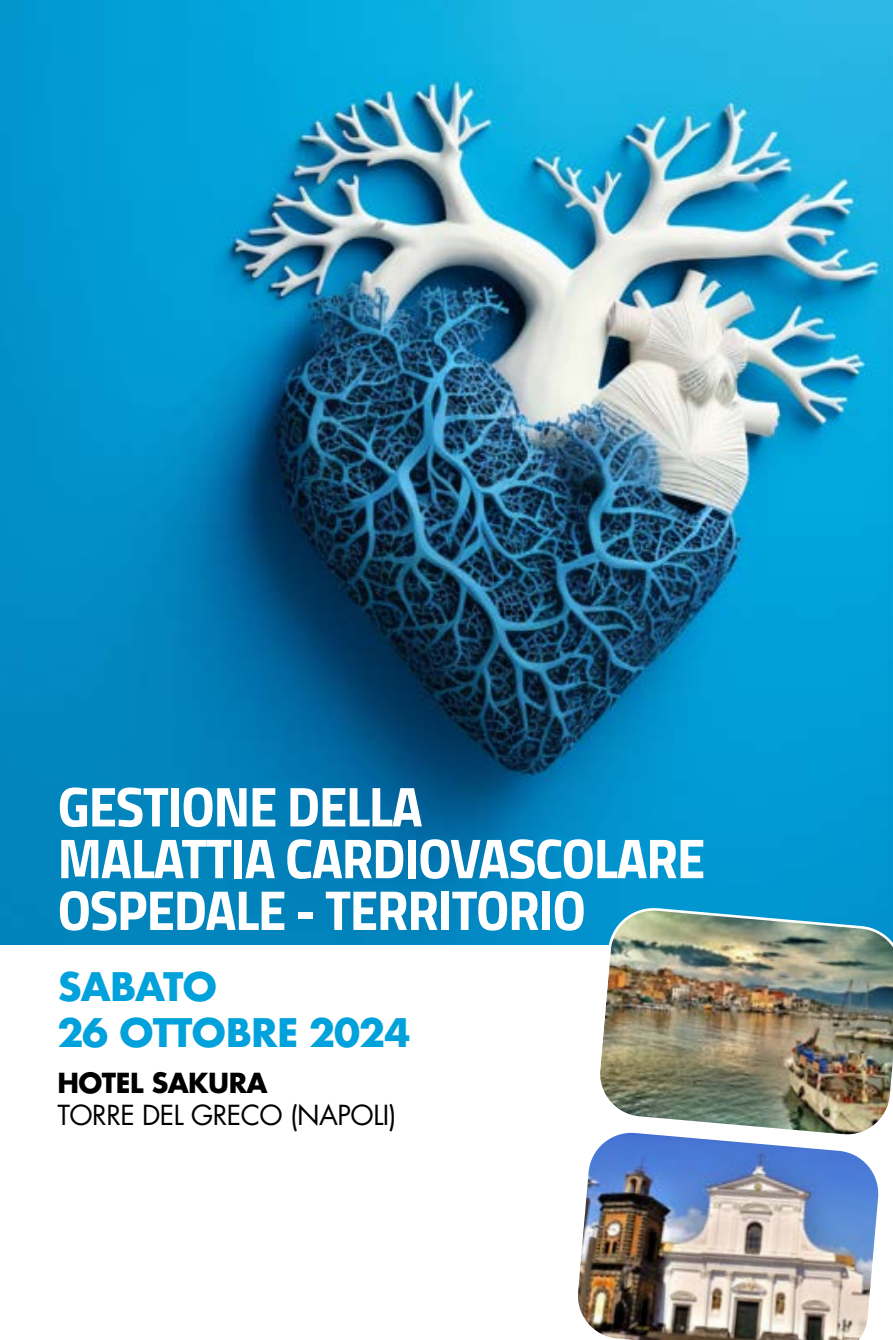
<style>
.page{position:relative;width:893px;height:1340px;background:#fff}
.page>*{position:absolute;margin:0;border:0;box-sizing:border-box;transform-origin:0 0}
.t1{font:56.25px/51.8px "Titillium Bold Upright";letter-spacing:-.02em;color:#fff}
.t2{font:700 38.25px/45.9px "Futura";letter-spacing:-.03em;color:#01a1db}
.t3{font:27px "Futura LT";letter-spacing:-.02em;color:#000}
.t4{font:700 27px "Futura LT";letter-spacing:-.02em;color:#000}
</style>
<div class="page">
<img style="left:0;top:0;width:893px;height:944px">
<img style="left:594px;top:906px;width:299px;height:222px">
<img style="left:578px;top:1128px;width:301px;height:211px">
<p class="t1" style="left:58px;top:777px;width:649px">GESTIONE DELLA<br>MALATTIA CARDIOVASCOLARE<br>OSPEDALE - TERRITORIO</p>
<p class="t2" style="left:57px;top:964px;width:355px">SABATO<br>26 OTTOBRE 2024</p>
<p class="t4" style="left:57px;top:1064px;width:212px">HOTEL SAKURA</p>
<p class="t3" style="left:57px;top:1097px;width:341px">TORRE DEL GRECO (NAPOLI)</p>
</div>
